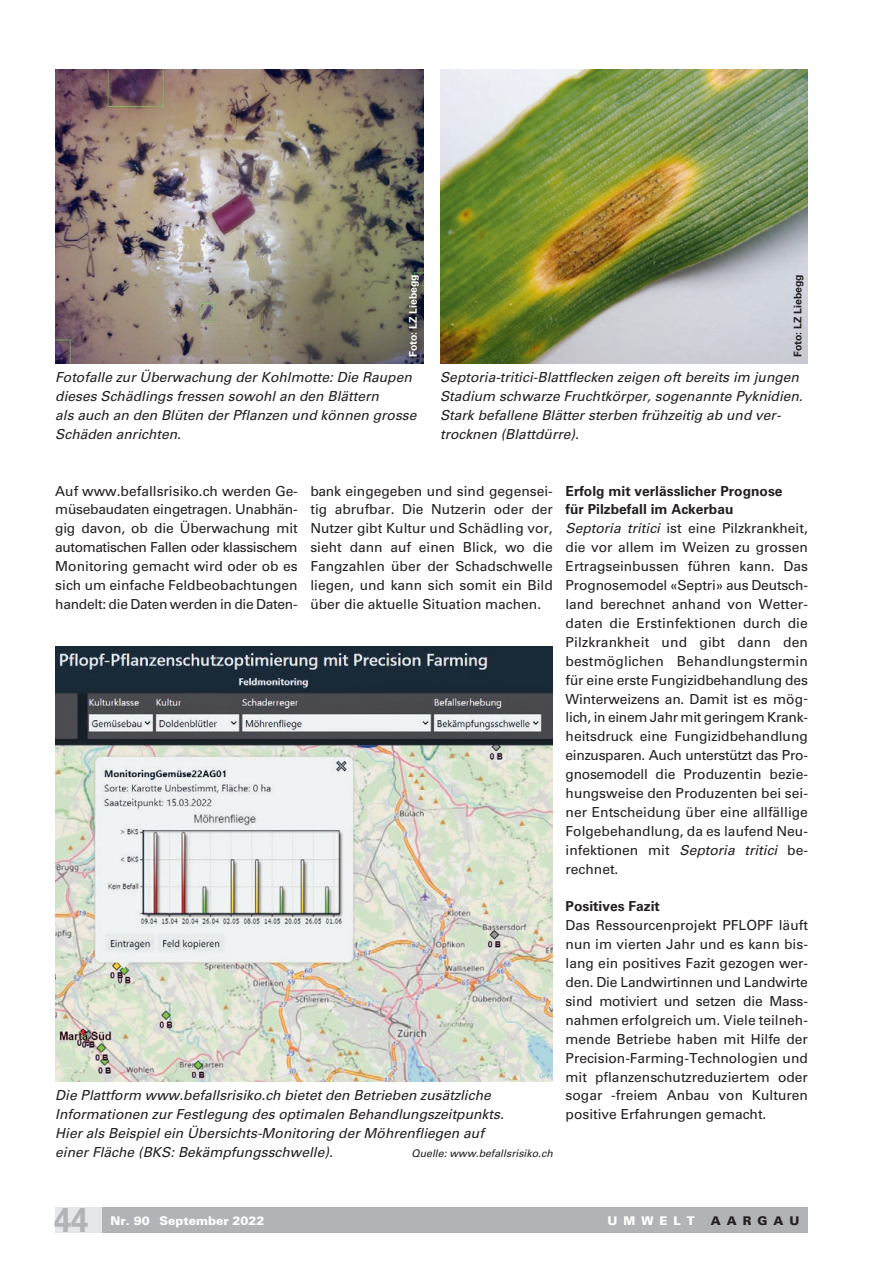
<style>
.page{position:relative;width:893px;height:1263px;background:#fff}
.page>*{position:absolute;margin:0;border:0;box-sizing:border-box;transform-origin:0 0}
.t1{font:700 34.5px "Univers LT Std";color:#b2b3b7;scale:.9 1}
.t2{font:13.8px/18.9px "Univers LT Std";color:#231f20;text-align:justify}
.t3{font:italic 13.8px/18.9px "Univers LT Std";color:#231f20}
.t4{font:700 13.8px "Univers LT Std";color:#231f20}
.t5{font:900 12px "Univers LT Std";color:#fff}
.t6{font:900 12px "Univers LT Std";letter-spacing:.5em;color:#231f20}
.t7{font:italic 10.5px "Univers LT Std";color:#231f20}
.t8{font:700 10.5px "Univers LT Std";color:#fff}
.t9{font:700 10.5px "Univers LT Std";color:#231f20}
.s1{font-weight:700}
.s2{font-style:italic}
</style>
<div class="page">
<div style="left:102px;top:1207px;width:706px;height:26px;background:#b2b3b7"></div>
<div style="left:55px;top:1207px;width:47px;height:26px;background:#e6e7e9"></div>
<img style="left:55px;top:69px;width:368px;height:294px">
<img style="left:440px;top:69px;width:368px;height:294px">
<div style="left:407px;top:273px;width:19px;height:90px;background:#231f20;opacity:.75"></div>
<img style="left:55px;top:647px;width:498px;height:434px">
<p class="t8" style="left:407px;top:357px;width:84px;rotate:-90deg">Foto: LZ Liebegg</p>
<p class="t9" style="left:792px;top:357px;width:84px;rotate:-90deg">Foto: LZ Liebegg</p>
<p class="t3" style="left:55px;top:368px;width:363px">Fotofalle zur Überwachung der Kohlmotte: Die Raupen dieses Schädlings fressen sowohl an den Blättern<br>als auch an den Blüten der Pflanzen und können grosse Schäden anrichten.</p>
<p class="t3" style="left:440px;top:368px;width:364px">Septoria-tritici-Blattflecken zeigen oft bereits im jungen Stadium schwarze Fruchtkörper, sogenannte Pyknidien.<br>Stark befallene Blätter sterben frühzeitig ab und ver&shy;trocknen (Blattdürre).</p>
<p class="t2" style="left:55px;top:481px;width:244px">Auf www.befallsrisiko.ch werden Ge&shy;müsebaudaten eingetragen. Unabhän&shy;gig davon, ob die Überwachung mit automatischen Fallen oder klassischem Monitoring gemacht wird oder ob es sich um einfache Feldbeobachtungen handelt: die Daten werden in die Daten-</p>
<p class="t2" style="left:310px;top:481px;width:244px">bank eingegeben und sind gegensei&shy;tig abrufbar. Die Nutzerin oder der Nutzer gibt Kultur und Schädling vor, sieht dann auf einen Blick, wo die Fangzahlen über der Schadschwelle liegen, und kann sich somit ein Bild über die aktuelle Situation machen.</p>
<p class="t2" style="left:566px;top:481px;width:244px;text-align:left"><span class="s1">Erfolg mit verlässlicher Prognose<br>für Pilzbefall im Ackerbau<br></span><span class="s2">Septoria tritici</span> ist eine Pilzkrankheit, die vor allem im Weizen zu grossen Ertragseinbussen führen kann. Das Prognosemodel «Septri» aus Deutsch&shy;land berechnet anhand von Wetter&shy;daten die Erstinfektionen durch die Pilzkrankheit und gibt dann den bestmöglichen Behandlungstermin für eine erste Fungizidbehandlung des Winterweizens an. Damit ist es mög&shy;lich, in einem Jahr mit geringem Krank&shy;heitsdruck eine Fungizidbehandlung einzusparen. Auch unterstützt das Pro&shy;gnosemodell die Produzentin bezie&shy;hungsweise den Produzenten bei sei&shy;ner Entscheidung über eine allfällige Folgebehandlung, da es laufend Neu&shy;infektionen mit <span class="s2">Septoria tritici</span> be&shy;rechnet.</p>
<p class="t4" style="left:566px;top:898px;width:96px">Positives Fazit</p>
<p class="t2" style="left:566px;top:916px;width:244px">Das Ressourcenprojekt PFLOPF läuft nun im vierten Jahr und es kann bis&shy;lang ein positives Fazit gezogen wer&shy;den. Die Landwirtinnen und Landwirte sind motiviert und setzen die Mass&shy;nahmen erfolgreich um. Viele teilneh&shy;mende Betriebe haben mit Hilfe der Precision-Farming-Technologien und mit pflanzenschutzreduziertem oder sogar -freiem Anbau von Kulturen positive Erfahrungen gemacht.</p>
<p class="t3" style="left:55px;top:1086px;width:450px">Die Plattform www.befallsrisiko.ch bietet den Betrieben zusätzliche Informationen zur Festlegung des optimalen Behandlungszeitpunkts.<br>Hier als Beispiel ein Übersichts-Monitoring der Möhrenfliegen auf einer Fläche (BKS: Bekämpfungsschwelle).</p>
<p class="t7" style="left:412px;top:1147px;width:143px">Quelle: www.befallsrisiko.ch</p>
<h1 class="t1" style="left:54px;top:1200px;width:40px">44</h1>
<p class="t5" style="left:111px;top:1213px;width:156px">Nr. 90 September 2022</p>
<p class="t5" style="left:608px;top:1213px;width:89px">UMWELT</p>
<p class="t6" style="left:711px;top:1213px;width:90px">AARGAU</p>
</div>
